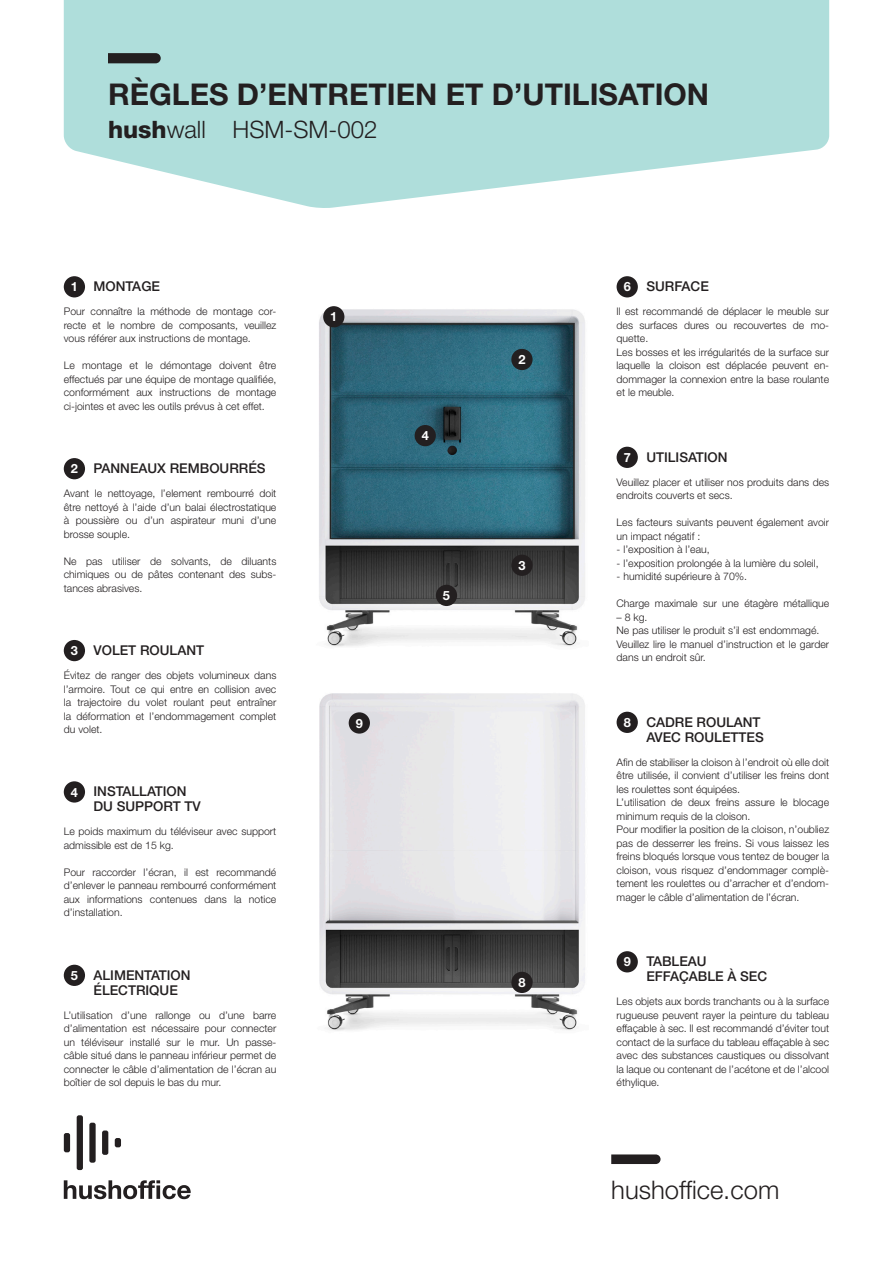
<style>
.page{position:relative;width:893px;height:1263px;background:#fff}
.page>*{position:absolute;margin:0;border:0;box-sizing:border-box;transform-origin:0 0}
.t1{font:700 30px "Helvetica Neue LT Pro";color:#231f20}
.t2{font:300 25.65px "Helvetica Neue LT Pro";color:#231f20}
.t3{font:300 24px "Helvetica Neue LT Pro";color:#231f20}
.WYP{font:500 13.5px/15px "Helvetica Neue LT Pro";color:#231f20}
.t4{font:700 12.75px "Helvetica Neue LT Pro";color:#fff}
.teksty{font:300 10.5px/13.5px "Helvetica Neue LT Pro";color:#231f20;text-align:justify}
.s1{font-weight:800}
</style>
<div class="page">
<svg style="left:64px;top:0;width:765px;height:208px;fill:#afdedb"></svg>
<svg style="left:108px;top:53px;width:53px;height:10px"></svg>
<img style="left:319px;top:306px;width:266px;height:341px">
<img style="left:319px;top:693px;width:266px;height:338px">
<div style="left:64px;top:1133px;width:6px;height:19px;background:#231f20;border-radius:2px"></div>
<div style="left:77px;top:1115px;width:6px;height:55px;background:#231f20;border-radius:2px"></div>
<div style="left:89px;top:1123px;width:7px;height:40px;background:#231f20;border-radius:2px"></div>
<div style="left:102px;top:1130px;width:6px;height:25px;background:#231f20;border-radius:2px"></div>
<div style="left:115px;top:1138px;width:6px;height:9px;background:#231f20;border-radius:2px"></div>
<svg style="left:64px;top:1180px;width:127px;height:19px"></svg>
<div style="left:64px;top:458px;width:21px;height:21px;background:#231f20;border-radius:50%"></div>
<div style="left:617px;top:951px;width:21px;height:21px;background:#231f20;border-radius:50%"></div>
<div style="left:617px;top:447px;width:21px;height:21px;background:#231f20;border-radius:50%"></div>
<div style="left:64px;top:965px;width:21px;height:21px;background:#231f20;border-radius:50%"></div>
<div style="left:64px;top:781px;width:21px;height:21px;background:#231f20;border-radius:50%"></div>
<div style="left:64px;top:276px;width:21px;height:21px;background:#231f20;border-radius:50%"></div>
<div style="left:617px;top:712px;width:21px;height:21px;background:#231f20;border-radius:50%"></div>
<div style="left:64px;top:640px;width:21px;height:21px;background:#231f20;border-radius:50%"></div>
<div style="left:617px;top:276px;width:21px;height:21px;background:#231f20;border-radius:50%"></div>
<svg style="left:611px;top:1154px;width:49px;height:10px"></svg>
<div style="left:323px;top:306px;width:21px;height:21px;background:#231f20;border-radius:50%"></div>
<div style="left:511px;top:349px;width:22px;height:21px;background:#231f20;border-radius:50%"></div>
<div style="left:511px;top:555px;width:22px;height:21px;background:#231f20;border-radius:50%"></div>
<div style="left:349px;top:712px;width:21px;height:22px;background:#231f20;border-radius:50%"></div>
<div style="left:511px;top:972px;width:22px;height:21px;background:#231f20;border-radius:50%"></div>
<div style="left:415px;top:425px;width:21px;height:21px;background:#231f20;border-radius:50%"></div>
<div style="left:436px;top:585px;width:21px;height:21px;background:#231f20;border-radius:50%"></div>
<h1 class="t1" style="left:108px;top:75px;width:603px">RÈGLES D’ENTRETIEN ET D’UTILISATION</h1>
<h3 class="t3" style="left:108px;top:115px;width:271px"><span class="s1">hush</span>wall HSM-SM-002</h3>
<p class="t4" style="left:71px;top:279px;width:9px">1</p>
<p class="WYP" style="left:94px;top:279px;width:68px">MONTAGE</p>
<p class="teksty" style="left:64px;top:305px;width:214px">Pour connaître la méthode de montage cor&shy;recte et le nombre de composants, veuillez vous référer aux instructions de montage.</p>
<p class="teksty" style="left:64px;top:359px;width:214px">Le montage et le démontage doivent être effectués par une équipe de montage qualifiée, conformément aux instructions de montage ci-jointes et avec les outils prévus à cet effet.</p>
<p class="t4" style="left:71px;top:461px;width:9px">2</p>
<p class="WYP" style="left:94px;top:461px;width:174px">PANNEAUX REMBOURRÉS</p>
<p class="teksty" style="left:64px;top:486px;width:214px">Avant le nettoyage, l’element rembourré doit être nettoyé à l’aide d’un balai électrostatique à poussière ou d’un aspirateur muni d’une brosse souple.</p>
<p class="teksty" style="left:64px;top:554px;width:214px">Ne pas utiliser de solvants, de diluants chimiques ou de pâtes contenant des subs&shy;tances abrasives.</p>
<p class="t4" style="left:71px;top:642px;width:9px">3</p>
<p class="WYP" style="left:94px;top:642px;width:112px">VOLET ROULANT</p>
<p class="teksty" style="left:64px;top:668px;width:214px">Évitez de ranger des objets volumineux dans l’armoire. Tout ce qui entre en collision avec la trajectoire du volet roulant peut entraîner la déformation et l’endommagement complet du volet.</p>
<p class="t4" style="left:71px;top:784px;width:9px">4</p>
<p class="WYP" style="left:94px;top:784px;width:109px">INSTALLATION<br>DU SUPPORT TV</p>
<p class="teksty" style="left:64px;top:825px;width:214px">Le poids maximum du téléviseur avec support admissible est de 15 kg.</p>
<p class="teksty" style="left:64px;top:865px;width:214px">Pour raccorder l’écran, il est recommandé d’enlever le panneau rembourré conformément aux informations contenues dans la notice d’installation.</p>
<p class="t4" style="left:71px;top:967px;width:9px">5</p>
<p class="WYP" style="left:94px;top:967px;width:99px">ALIMENTATION<br>ÉLECTRIQUE</p>
<p class="teksty" style="left:64px;top:1008px;width:214px">L’utilisation d’une rallonge ou d’une barre d’alimentation est nécessaire pour connecter un téléviseur installé sur le mur. Un passe&shy;câble situé dans le panneau inférieur permet de connecter le câble d’alimentation de l’écran au boîtier de sol depuis le bas du mur.</p>
<p class="t4" style="left:330px;top:309px;width:9px">1</p>
<p class="t4" style="left:356px;top:715px;width:9px">9</p>
<p class="t4" style="left:422px;top:428px;width:9px">4</p>
<p class="t4" style="left:443px;top:587px;width:9px">5</p>
<p class="t4" style="left:518px;top:351px;width:9px">2</p>
<p class="t4" style="left:518px;top:557px;width:9px">3</p>
<p class="t4" style="left:518px;top:974px;width:9px">8</p>
<p class="t4" style="left:624px;top:279px;width:9px">6</p>
<p class="WYP" style="left:646px;top:279px;width:64px">SURFACE</p>
<p class="teksty" style="left:617px;top:305px;width:214px">Il est recommandé de déplacer le meuble sur des surfaces dures ou recouvertes de mo&shy;quette.</p>
<p class="teksty" style="left:617px;top:345px;width:214px">Les bosses et les irrégularités de la surface sur laquelle la cloison est déplacée peuvent en&shy;dommager la connexion entre la base roulante et le meuble.</p>
<p class="t4" style="left:624px;top:449px;width:9px">7</p>
<p class="WYP" style="left:646px;top:449px;width:83px">UTILISATION</p>
<p class="teksty" style="left:617px;top:475px;width:214px">Veuillez placer et utiliser nos produits dans des endroits couverts et secs.</p>
<p class="teksty" style="left:617px;top:516px;width:214px">Les facteurs suivants peuvent également avoir un impact négatif :</p>
<p class="teksty" style="left:617px;top:543px;width:95px">- l’exposition à l’eau,</p>
<p class="teksty" style="left:617px;top:556px;width:204px">- l’exposition prolongée à la lumière du soleil,</p>
<p class="teksty" style="left:617px;top:570px;width:132px">- humidité supérieure à 70%.</p>
<p class="teksty" style="left:617px;top:597px;width:214px">Charge maximale sur une étagère métallique</p>
<p class="teksty" style="left:617px;top:610px;width:32px">– 8 kg.</p>
<p class="teksty" style="left:617px;top:624px;width:204px">Ne pas utiliser le produit s’il est endommagé.</p>
<p class="teksty" style="left:617px;top:637px;width:214px">Veuillez lire le manuel d’instruction et le garder dans un endroit sûr.</p>
<p class="t4" style="left:624px;top:714px;width:9px">8</p>
<p class="WYP" style="left:646px;top:714px;width:119px">CADRE ROULANT<br>AVEC ROULETTES</p>
<p class="teksty" style="left:617px;top:755px;width:214px">Afin de stabiliser la cloison à l’endroit où elle doit être utilisée, il convient d’utiliser les freins dont les roulettes sont équipées.</p>
<p class="teksty" style="left:617px;top:796px;width:214px">L’utilisation de deux freins assure le blocage minimum requis de la cloison.</p>
<p class="teksty" style="left:617px;top:823px;width:214px">Pour modifier la position de la cloison, n’oubliez pas de desserrer les freins. Si vous laissez les freins bloqués lorsque vous tentez de bouger la cloison, vous risquez d’endommager complè&shy;tement les roulettes ou d’arracher et d’endom&shy;mager le câble d’alimentation de l’écran.</p>
<p class="t4" style="left:624px;top:954px;width:9px">9</p>
<p class="WYP" style="left:646px;top:954px;width:122px">TABLEAU<br>EFFAÇABLE À SEC</p>
<p class="teksty" style="left:617px;top:995px;width:214px">Les objets aux bords tranchants ou à la surface rugueuse peuvent rayer la peinture du tableau effaçable à sec. Il est recommandé d’éviter tout contact de la surface du tableau effaçable à sec avec des substances caustiques ou dissolvant la laque ou contenant de l’acétone et de l’alcool éthylique.</p>
<p class="t2" style="left:611px;top:1174px;width:170px">hushoffice.com</p>
</div>
